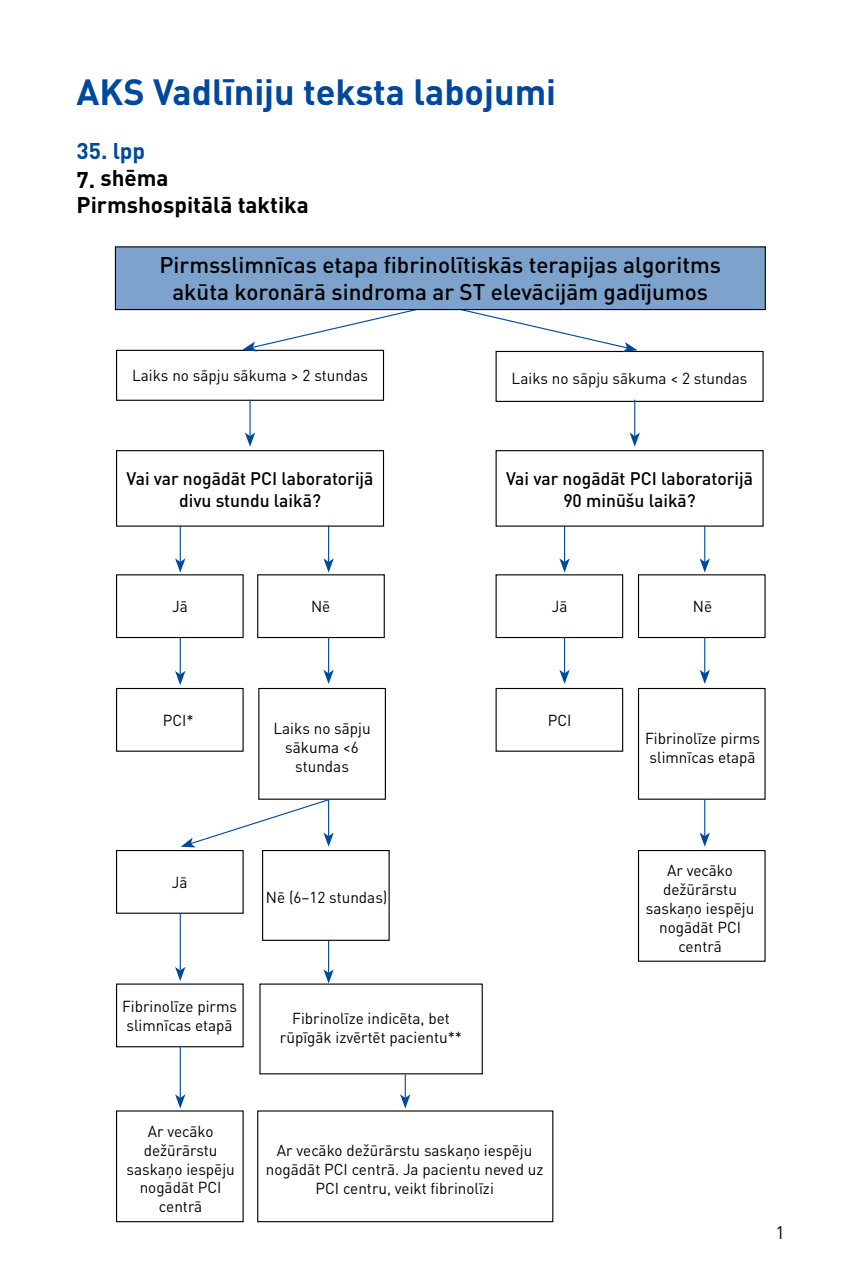
<style>
.page{position:relative;width:868px;height:1276px;background:#fff}
.page>*{position:absolute;margin:0;border:0;box-sizing:border-box;transform-origin:0 0}
.t1{font:700 36px "DIN Pro";color:#00489b}
.t2{font:500 22.5px/27px "DIN Pro";color:#000;text-align:center}
.t3{font:700 22.5px/27px "DIN Pro";color:#000}
.t4{font:700 22.5px "DIN Pro";color:#00489b}
.t5{font:500 18px/21.6px "DIN Pro";color:#000;text-align:center}
.t6{font:18px "DIN Pro";color:#000}
.t7{font:15.75px/18.9px "DIN Pro";color:#000;text-align:center}
</style>
<div class="page">
<div style="left:116px;top:350px;width:268px;height:51px;border:1px solid #000"></div>
<div style="left:495px;top:351px;width:268px;height:51px;border:1px solid #000"></div>
<div style="left:116px;top:450px;width:268px;height:77px;border:1px solid #000"></div>
<div style="left:495px;top:450px;width:268px;height:77px;border:1px solid #000"></div>
<div style="left:116px;top:574px;width:127px;height:64px;border:1px solid #000"></div>
<div style="left:257px;top:574px;width:128px;height:64px;border:1px solid #000"></div>
<div style="left:495px;top:574px;width:128px;height:64px;border:1px solid #000"></div>
<div style="left:638px;top:574px;width:127px;height:64px;border:1px solid #000"></div>
<div style="left:116px;top:688px;width:127px;height:64px;border:1px solid #000"></div>
<div style="left:495px;top:688px;width:128px;height:64px;border:1px solid #000"></div>
<div style="left:258px;top:688px;width:128px;height:111px;border:1px solid #000"></div>
<div style="left:638px;top:688px;width:127px;height:111px;border:1px solid #000"></div>
<div style="left:116px;top:850px;width:127px;height:63px;border:1px solid #000"></div>
<div style="left:262px;top:850px;width:127px;height:91px;border:1px solid #000"></div>
<div style="left:638px;top:850px;width:127px;height:111px;border:1px solid #000"></div>
<div style="left:116px;top:983px;width:127px;height:64px;border:1px solid #000"></div>
<div style="left:116px;top:1110px;width:127px;height:112px;border:1px solid #000"></div>
<div style="left:257px;top:1110px;width:296px;height:112px;border:1px solid #000"></div>
<svg style="left:242px;top:310px;width:180px;height:41px"></svg>
<svg style="left:457px;top:310px;width:180px;height:42px"></svg>
<hr style="left:404px;top:1074px;width:2px;height:24px;background:#00489b">
<svg style="left:400px;top:1094px;width:10px;height:14px"></svg>
<hr style="left:249px;top:400px;width:1px;height:36px;background:#00489b">
<svg style="left:245px;top:432px;width:10px;height:15px"></svg>
<hr style="left:634px;top:400px;width:1px;height:36px;background:#00489b">
<svg style="left:629px;top:432px;width:11px;height:15px"></svg>
<hr style="left:180px;top:525px;width:1px;height:37px;background:#00489b">
<svg style="left:175px;top:558px;width:10px;height:14px"></svg>
<hr style="left:328px;top:525px;width:1px;height:37px;background:#00489b">
<svg style="left:323px;top:558px;width:11px;height:14px"></svg>
<hr style="left:180px;top:638px;width:1px;height:36px;background:#00489b">
<svg style="left:175px;top:671px;width:10px;height:14px"></svg>
<hr style="left:328px;top:637px;width:1px;height:36px;background:#00489b">
<svg style="left:323px;top:670px;width:11px;height:14px"></svg>
<svg style="left:181px;top:798px;width:153px;height:49px"></svg>
<hr style="left:328px;top:941px;width:1px;height:32px;background:#00489b">
<svg style="left:323px;top:969px;width:11px;height:14px"></svg>
<hr style="left:564px;top:525px;width:1px;height:37px;background:#00489b">
<svg style="left:559px;top:558px;width:10px;height:14px"></svg>
<hr style="left:704px;top:525px;width:1px;height:37px;background:#00489b">
<svg style="left:699px;top:558px;width:10px;height:14px"></svg>
<hr style="left:564px;top:637px;width:1px;height:36px;background:#00489b">
<svg style="left:559px;top:670px;width:10px;height:14px"></svg>
<hr style="left:704px;top:637px;width:1px;height:36px;background:#00489b">
<svg style="left:699px;top:670px;width:10px;height:14px"></svg>
<hr style="left:704px;top:799px;width:1px;height:37px;background:#00489b">
<svg style="left:699px;top:832px;width:10px;height:15px"></svg>
<hr style="left:180px;top:913px;width:1px;height:57px;background:#00489b">
<svg style="left:175px;top:967px;width:10px;height:14px"></svg>
<hr style="left:180px;top:1046px;width:1px;height:52px;background:#00489b">
<svg style="left:175px;top:1094px;width:10px;height:14px"></svg>
<div style="left:115px;top:247px;width:650px;height:62px;background:#7da2cc"></div>
<div style="left:115px;top:246px;width:650px;height:64px;border:1px solid #000"></div>
<h1 class="t1" style="left:77px;top:67px;width:481px">AKS Vadlīniju teksta labojumi</h1>
<h2 class="t4" style="left:77px;top:135px;width:70px">35. lpp</h2>
<h2 class="t3" style="left:77px;top:163px;width:234px">7. shēma<br>Pirmshospitālā taktika</h2>
<h2 class="t2" style="left:159px;top:251px;width:563px">Pirmsslimnīcas etapa fibrinolītiskās terapijas algoritms akūta koronārā sindroma ar ST elevācijām gadījumos</h2>
<p class="t7" style="left:132px;top:365px;width:237px">Laiks no sāpju sākuma &gt; 2 stundas</p>
<p class="t7" style="left:511px;top:368px;width:237px">Laiks no sāpju sākuma &lt; 2 stundas</p>
<p class="t5" style="left:127px;top:467px;width:248px">Vai var nogādāt PCI laboratorijā divu stundu laikā?</p>
<p class="t5" style="left:506px;top:467px;width:248px">Vai var nogādāt PCI laboratorijā<br>90 minūšu laikā?</p>
<p class="t7" style="left:172px;top:596px;width:17px">Jā</p>
<p class="t7" style="left:311px;top:596px;width:21px">Nē</p>
<p class="t7" style="left:551px;top:596px;width:17px">Jā</p>
<p class="t7" style="left:692px;top:596px;width:21px">Nē</p>
<p class="t7" style="left:163px;top:710px;width:32px">PCI*</p>
<p class="t7" style="left:273px;top:718px;width:99px">Laiks no sāpju sākuma &lt;6 stundas</p>
<p class="t7" style="left:547px;top:710px;width:25px">PCI</p>
<p class="t7" style="left:172px;top:872px;width:17px">Jā</p>
<p class="t7" style="left:266px;top:887px;width:123px">Nē (6–12 stundas)</p>
<p class="t7" style="left:122px;top:996px;width:116px;text-align:left">Fibrinolīze pirms slimnīcas etapā</p>
<p class="t7" style="left:280px;top:1008px;width:184px">Fibrinolīze indicēta, bet rūpīgāk izvērtēt pacientu**</p>
<p class="t7" style="left:126px;top:1121px;width:110px">Ar vecāko dežūrārstu saskaņo iespēju nogādāt PCI centrā</p>
<p class="t7" style="left:266px;top:1140px;width:279px">Ar vecāko dežūrārstu saskaņo iespēju nogādāt PCI centrā. Ja pacientu neved uz<br>PCI centru, veikt fibrinolīzi</p>
<p class="t7" style="left:645px;top:728px;width:116px;text-align:left">Fibrinolīze pirms slimnīcas etapā</p>
<p class="t7" style="left:645px;top:860px;width:110px">Ar vecāko dežūrārstu saskaņo iespēju nogādāt PCI centrā</p>
<p class="t6" style="left:775px;top:1220px;width:11px">1</p>
</div>
